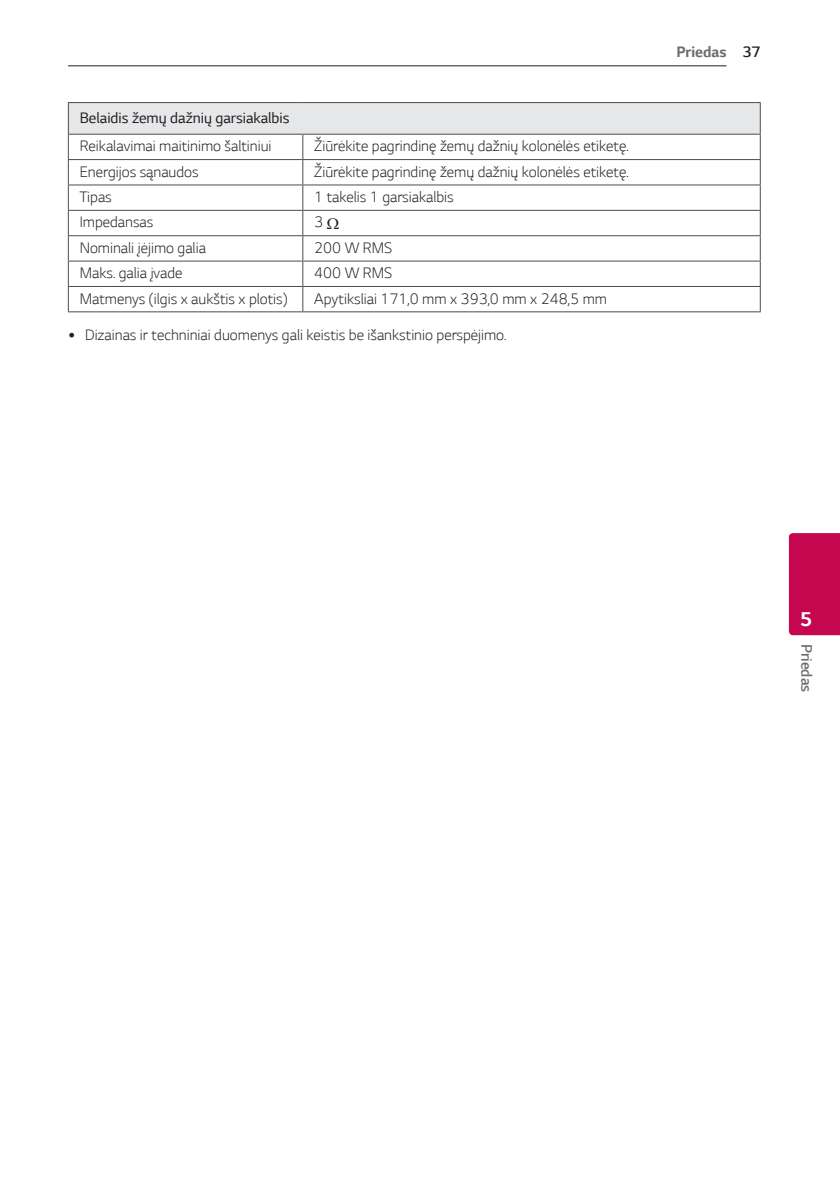
<style>
.page{position:relative;width:840px;height:1191px;background:#fff}
.page>*{position:absolute;margin:0;border:0;box-sizing:border-box;transform-origin:0 0}
.t1{font:700 21px "LG Smart";color:#fff}
.t2{font:300 16px "LG Smart";color:#231f20}
.t3{font:16px "LG Smart";color:#231f20}
.t4{font:700 16px "LG Smart";color:#6c6d70}
.t5{font:300 16px "LG Smart";color:#6c6d70}
.s1{font-weight:300;color:#231f20}
</style>
<div class="page">
<hr style="left:68px;top:65px;width:658px;height:1px;background:#231f20">
<div style="left:788px;top:533px;width:51px;height:102px;background:#c50750"></div>
<div style="left:68px;top:103px;width:691px;height:31px;background:#e6e7e9"></div>
<hr style="left:68px;top:103px;width:1px;height:31px;background:#4b4c4d">
<hr style="left:759px;top:103px;width:1px;height:31px;background:#4b4c4d">
<hr style="left:68px;top:102px;width:234px;height:1px;background:#4b4c4d">
<hr style="left:302px;top:102px;width:458px;height:1px;background:#4b4c4d">
<hr style="left:68px;top:134px;width:234px;height:1px;background:#4b4c4d">
<hr style="left:302px;top:134px;width:458px;height:1px;background:#4b4c4d">
<hr style="left:68px;top:159px;width:234px;height:1px;background:#4b4c4d">
<hr style="left:302px;top:159px;width:458px;height:1px;background:#4b4c4d">
<hr style="left:302px;top:184px;width:458px;height:1px;background:#4b4c4d">
<hr style="left:68px;top:184px;width:234px;height:1px;background:#4b4c4d">
<hr style="left:68px;top:286px;width:234px;height:1px;background:#4b4c4d">
<hr style="left:68px;top:210px;width:234px;height:1px;background:#4b4c4d">
<hr style="left:68px;top:311px;width:234px;height:1px;background:#4b4c4d">
<hr style="left:302px;top:210px;width:458px;height:1px;background:#4b4c4d">
<hr style="left:68px;top:235px;width:234px;height:1px;background:#4b4c4d">
<hr style="left:302px;top:235px;width:458px;height:1px;background:#4b4c4d">
<svg style="left:68px;top:135px;width:1px;height:176px"></svg>
<hr style="left:68px;top:260px;width:234px;height:1px;background:#4b4c4d">
<svg style="left:302px;top:135px;width:1px;height:176px"></svg>
<hr style="left:302px;top:260px;width:458px;height:1px;background:#4b4c4d">
<svg style="left:759px;top:135px;width:1px;height:176px"></svg>
<hr style="left:302px;top:286px;width:458px;height:1px;background:#4b4c4d">
<hr style="left:302px;top:311px;width:458px;height:1px;background:#4b4c4d">
<p class="t3" style="left:80px;top:108px;width:211px">Belaidis žemų dažnių garsiakalbis</p>
<p class="t2" style="left:80px;top:137px;width:193px">Reikalavimai maitinimo šaltiniui</p>
<p class="t2" style="left:314px;top:137px;width:316px">Žiūrėkite pagrindinę žemų dažnių kolonėlės etiketę.</p>
<p class="t2" style="left:80px;top:162px;width:120px">Energijos sąnaudos</p>
<p class="t2" style="left:314px;top:162px;width:316px">Žiūrėkite pagrindinę žemų dažnių kolonėlės etiketę.</p>
<p class="t2" style="left:80px;top:187px;width:34px">Tipas</p>
<p class="t2" style="left:314px;top:187px;width:141px">1 takelis 1 garsiakalbis</p>
<p class="t2" style="left:80px;top:213px;width:75px">Impedansas</p>
<p class="t2" style="left:314px;top:213px;width:11px">3</p>
<p class="t2" style="left:80px;top:238px;width:128px">Nominali įėjimo galia</p>
<p class="t2" style="left:314px;top:238px;width:79px">200 W RMS</p>
<p class="t2" style="left:80px;top:264px;width:104px">Maks. galia įvade</p>
<p class="t2" style="left:314px;top:264px;width:79px">400 W RMS</p>
<p class="t2" style="left:80px;top:289px;width:209px">Matmenys (ilgis x aukštis x plotis)</p>
<p class="t2" style="left:314px;top:289px;width:294px">Apytiksliai 171,0 mm x 393,0 mm x 248,5 mm</p>
<p class="t2" style="left:85px;top:325px;width:422px">Dizainas ir techniniai duomenys gali keistis be išankstinio perspėjimo.</p>
<p class="t4" style="left:676px;top:42px;width:86px">Priedas <span class="s1">37</span></p>
<h1 class="t1" style="left:799px;top:606px;width:13px">5</h1>
<p class="t5" style="left:815px;top:643px;width:50px;rotate:90deg">Priedas</p>
</div>
